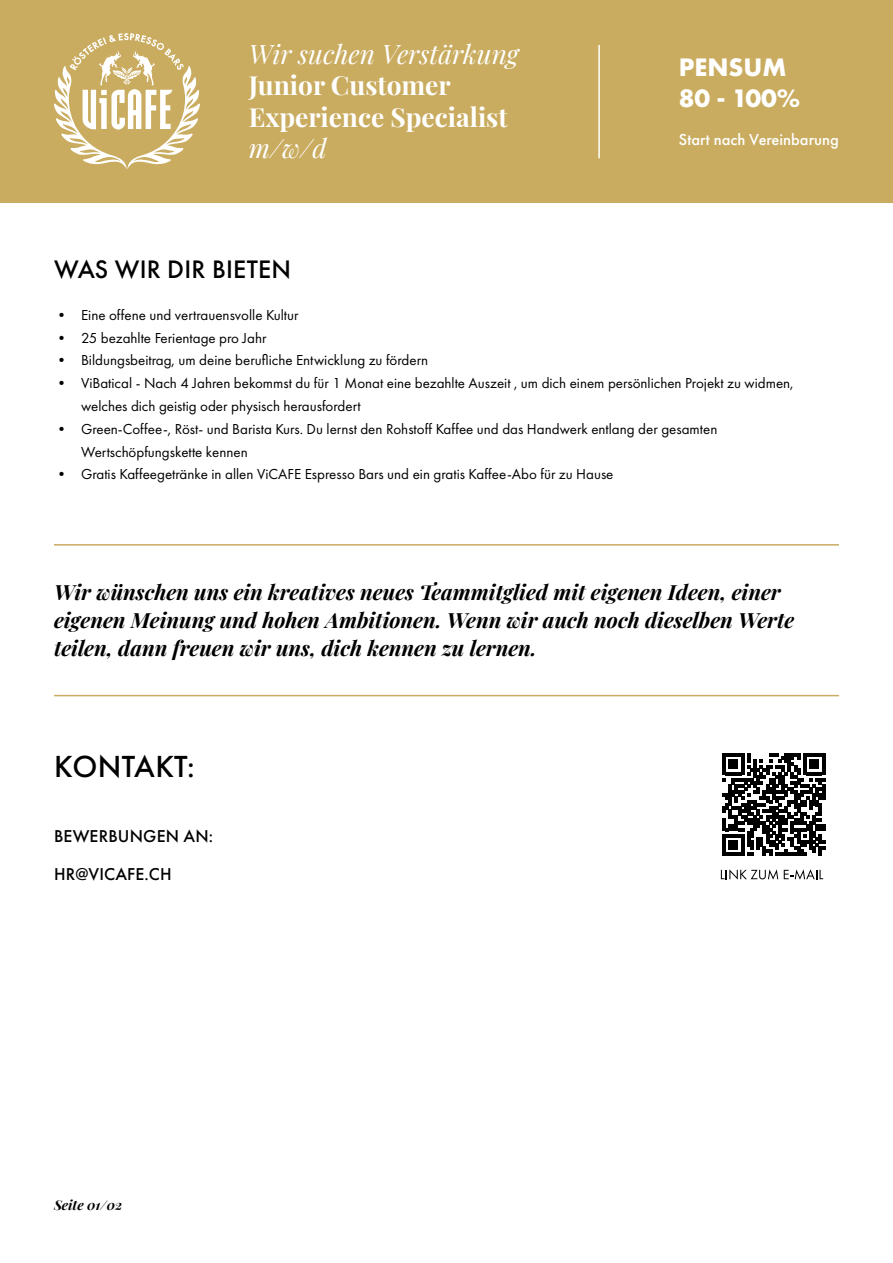
<style>
.page{position:relative;width:893px;height:1263px;background:#fff}
.page>*{position:absolute;margin:0;border:0;box-sizing:border-box;transform-origin:0 0}
.t1{font:500 31.65px "Futura PT";letter-spacing:.01em;color:#000}
.t2{font:700 26.25px/31.5px "Playfair Display";color:#fff}
.t3{font:italic 26.25px "Playfair Display";color:#fff}
.t4{font:500 26.25px "Futura PT";letter-spacing:.01em;color:#000}
.t5{font:700 26.25px "Futura PT";color:#fff}
.t6{font:italic 700 21px/28.2px "Playfair Display";color:#000}
.t7{font:500 17.85px "Futura PT";letter-spacing:.01em;color:#000}
.t8{font:500 16.5px "Futura PT";color:#fff}
.t9{font:15px/22.8px "Futura PT";color:#000}
.t10{font:italic 700 13.5px "Playfair Display";color:#000}
</style>
<div class="page">
<div style="left:0;top:0;width:893px;height:202px;background:#c9ac60"></div>
<svg style="left:54px;top:33px;width:146px;height:136px"></svg>
<svg style="left:722px;top:753px;width:103px;height:103px"></svg>
<svg style="left:721px;top:869px;width:57px;height:11px"></svg>
<svg style="left:784px;top:869px;width:39px;height:11px"></svg>
<hr style="left:54px;top:544px;width:785px;height:2px;background:#c9ac60">
<hr style="left:54px;top:695px;width:785px;height:1px;background:#c9ac60">
<hr style="left:598px;top:45px;width:2px;height:113px;background:#fff">
<p class="t3" style="left:249px;top:33px;width:272px">Wir suchen Verstärkung</p>
<p class="t2" style="left:249px;top:67px;width:260px">Junior Customer<br>Experience Specialist</p>
<p class="t3" style="left:249px;top:128px;width:80px">m/w/d</p>
<p class="t4" style="left:54px;top:253px;width:239px">WAS WIR DIR BIETEN</p>
<p class="t5" style="left:679px;top:50px;width:109px">PENSUM</p>
<p class="t5" style="left:679px;top:81px;width:123px">80 - 100%</p>
<p class="t8" style="left:679px;top:129px;width:161px">Start nach Vereinbarung</p>
<p class="t9" style="left:54px;top:303px;width:246px">• Eine offene und vertrauensvolle Kultur</p>
<p class="t9" style="left:54px;top:326px;width:214px">• 25 bezahlte Ferientage pro Jahr</p>
<p class="t9" style="left:54px;top:349px;width:376px">• Bildungsbeitrag, um deine berufliche Entwicklung zu fördern</p>
<p class="t9" style="left:81px;top:372px;width:714px;text-indent:-27px">• ViBatical - Nach 4 Jahren bekommst du für 1 Monat eine bezahlte Auszeit , um dich einem persönlichen Projekt zu widmen, welches dich geistig oder physisch herausfordert</p>
<p class="t9" style="left:81px;top:417px;width:638px;text-indent:-27px">• Green-Coffee-, Röst- und Barista Kurs. Du lernst den Rohstoff Kaffee und das Handwerk entlang der gesamten<br>Wertschöpfungskette kennen</p>
<p class="t9" style="left:54px;top:463px;width:561px">• Gratis Kaffeegetränke in allen ViCAFE Espresso Bars und ein gratis Kaffee-Abo für zu Hause</p>
<p class="t6" style="left:54px;top:575px;width:742px">Wir wünschen uns ein kreatives neues Teammitglied mit eigenen Ideen, einer eigenen Meinung und hohen Ambitionen. Wenn wir auch noch dieselben Werte teilen, dann freuen wir uns, dich kennen zu lernen.</p>
<p class="t1" style="left:54px;top:748px;width:142px">KONTAKT:</p>
<p class="t7" style="left:54px;top:825px;width:160px">BEWERBUNGEN AN:</p>
<p class="t7" style="left:54px;top:863px;width:119px">HR@VICAFE.CH</p>
<p class="t10" style="left:54px;top:1194px;width:70px">Seite 01/02</p>
</div>
